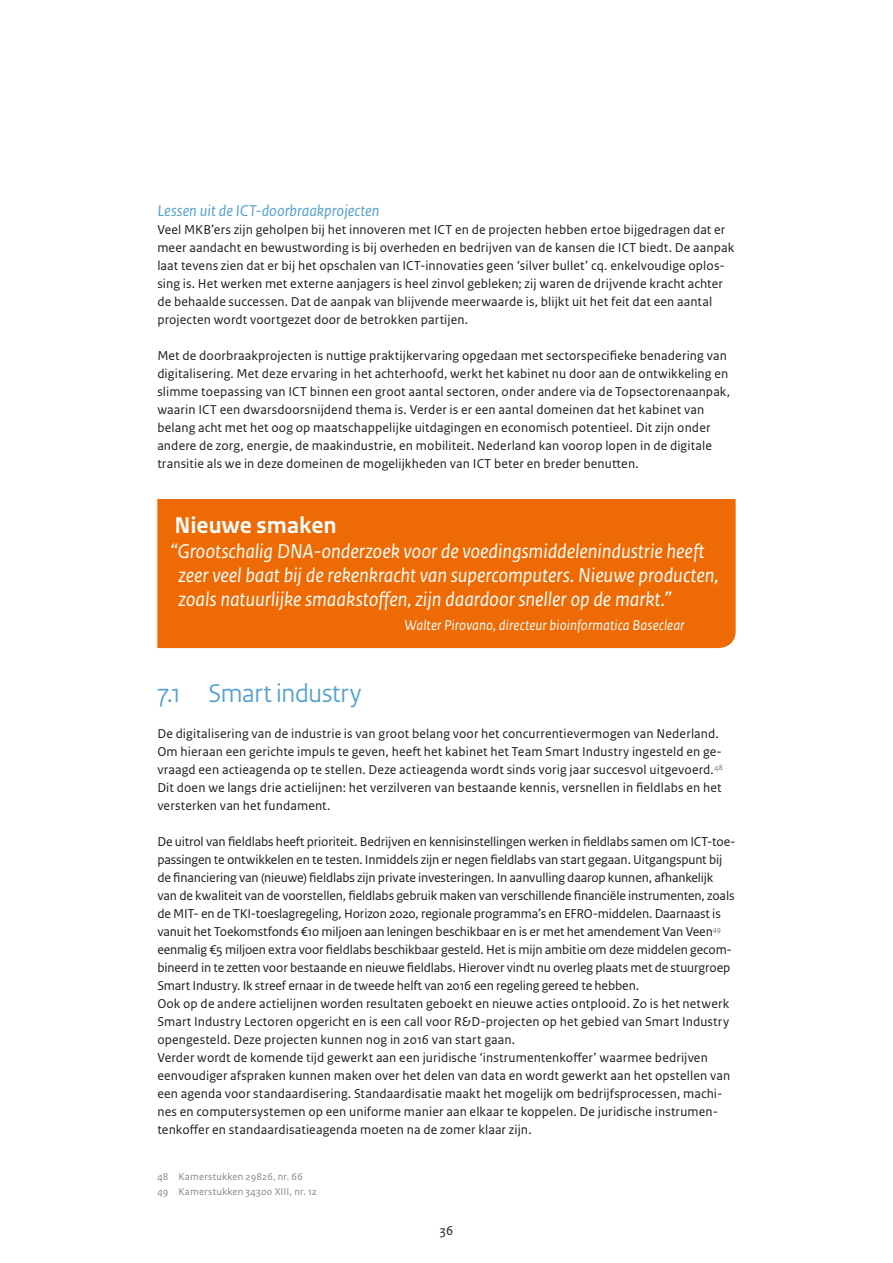
<style>
.page{position:relative;width:893px;height:1263px;background:#fff}
.page>*{position:absolute;margin:0;border:0;box-sizing:border-box;transform-origin:0 0}
._03_Paragraafkop{font:27px "Rijksoverheid Sans Heading";letter-spacing:-.005em;color:#54a0cf}
._09_Quote_kop{font:700 24px "Rijksoverheid Sans Text";color:#fff}
._09_Quote_Tekst{font:italic 21px/24px "Rijksoverheid Sans Text";letter-spacing:-.005em;color:#fff}
._03_Tussenkop{font:italic 16.5px "Rijksoverheid Sans Text";color:#54a0cf}
._09_Quote_auteur{font:italic 15px "Rijksoverheid Sans Text";letter-spacing:.005em;color:#fff}
._04_Platte_tekst{font:13.5px/18px "Rijksoverheid Sans Text";letter-spacing:.01em;color:#1c1c1a}
._04_Platte_tekst-2{font:13.5px/18px "Rijksoverheid Sans Text";letter-spacing:-.01em;color:#1c1c1a}
._08_Voetnoot{font:10.5px "Rijksoverheid Sans Text";letter-spacing:.02em;color:#878786}
</style>
<div class="page">
<div style="left:157px;top:499px;width:579px;height:149px;background:#ed6a04"></div>
<p class="_03_Tussenkop" style="left:157px;top:201px;width:224px">Lessen uit de ICT-doorbraakprojecten</p>
<p class="_04_Platte_tekst" style="left:157px;top:221px;width:578px">Veel MKB’ers zijn geholpen bij het innoveren met ICT en de projecten hebben ertoe bijgedragen dat er meer aandacht en bewustwording is bij overheden en bedrijven van de kansen die ICT biedt. De aanpak laat tevens zien dat er bij het opschalen van ICT-innovaties geen ‘silver bullet’ cq. enkelvoudige oplos&shy;sing is. Het werken met externe aanjagers is heel zinvol gebleken; zij waren de drijvende kracht achter de behaalde successen. Dat de aanpak van blijvende meerwaarde is, blijkt uit het feit dat een aantal projecten wordt voortgezet door de betrokken partijen.</p>
<p class="_04_Platte_tekst" style="left:157px;top:347px;width:574px">Met de doorbraakprojecten is nuttige praktijkervaring opgedaan met sectorspecifieke benadering van digitalisering. Met deze ervaring in het achterhoofd, werkt het kabinet nu door aan de ontwikkeling en slimme toepassing van ICT binnen een groot aantal sectoren, onder andere via de Topsectorenaanpak, waarin ICT een dwarsdoorsnijdend thema is. Verder is er een aantal domeinen dat het kabinet van belang acht met het oog op maatschappelijke uitdagingen en economisch potentieel. Dit zijn onder andere de zorg, energie, de maakindustrie, en mobiliteit. Nederland kan voorop lopen in de digitale transitie als we in deze domeinen de mogelijkheden van ICT beter en breder benutten.</p>
<p class="_09_Quote_kop" style="left:174px;top:511px;width:164px">Nieuwe smaken</p>
<p class="_09_Quote_Tekst" style="left:179px;top:540px;width:542px;text-indent:-9px">“Grootschalig DNA-onderzoek voor de voedingsmiddelenindustrie heeft zeer veel baat bij de rekenkracht van supercomputers. Nieuwe producten, zoals natuurlijke smaakstoffen, zijn daardoor sneller op de markt.”</p>
<p class="_09_Quote_auteur" style="left:404px;top:617px;width:282px">Walter Pirovano, directeur bioinformatica Baseclear</p>
<p class="_03_Paragraafkop" style="left:157px;top:678px;width:205px">7.1 Smart industry</p>
<p class="_04_Platte_tekst" style="left:157px;top:725px;width:567px">De digitalisering van de industrie is van groot belang voor het concurrentievermogen van Nederland.<br>Om hieraan een gerichte impuls te geven, heeft het kabinet het Team Smart Industry ingesteld en ge&shy;vraagd een actieagenda op te stellen. Deze actieagenda wordt sinds vorig jaar succesvol uitgevoerd.<sup>48<br></sup>Dit doen we langs drie actielijnen: het verzilveren van bestaande kennis, versnellen in fieldlabs en het versterken van het fundament.</p>
<p class="_04_Platte_tekst-2" style="left:157px;top:833px;width:580px">De uitrol van fieldlabs heeft prioriteit. Bedrijven en kennisinstellingen werken in fieldlabs samen om ICT-toe&shy;passingen te ontwikkelen en te testen. Inmiddels zijn er negen fieldlabs van start gegaan. Uitgangspunt bij de financiering van (nieuwe) fieldlabs zijn private investeringen. In aanvulling daarop kunnen, afhankelijk van de kwaliteit van de voorstellen, fieldlabs gebruik maken van verschillende financiële instrumenten, zoals de MIT- en de TKI-toeslagregeling, Horizon 2020, regionale programma’s en EFRO-middelen. Daarnaast is vanuit het Toekomstfonds €10 miljoen aan leningen beschikbaar en is er met het amendement Van Veen<sup>49 </sup>eenmalig €5 miljoen extra voor fieldlabs beschikbaar gesteld. Het is mijn ambitie om deze middelen gecom&shy;bineerd in te zetten voor bestaande en nieuwe fieldlabs. Hierover vindt nu overleg plaats met de stuurgroep Smart Industry. Ik streef ernaar in de tweede helft van 2016 een regeling gereed te hebben.</p>
<p class="_04_Platte_tekst" style="left:157px;top:995px;width:573px;text-align:justify">Ook op de andere actielijnen worden resultaten geboekt en nieuwe acties ontplooid. Zo is het netwerk Smart Industry Lectoren opgericht en is een call voor R&amp;D-projecten op het gebied van Smart Industry opengesteld. Deze projecten kunnen nog in 2016 van start gaan.</p>
<p class="_04_Platte_tekst" style="left:157px;top:1049px;width:575px">Verder wordt de komende tijd gewerkt aan een juridische ‘instrumentenkoffer’ waarmee bedrijven eenvoudiger afspraken kunnen maken over het delen van data en wordt gewerkt aan het opstellen van een agenda voor standaardisering. Standaardisatie maakt het mogelijk om bedrijfsprocessen, machi&shy;nes en computersystemen op een uniforme manier aan elkaar te koppelen. De juridische instrumen&shy;tenkoffer en standaardisatieagenda moeten na de zomer klaar zijn.</p>
<p class="_08_Voetnoot" style="left:157px;top:1170px;width:147px">48 Kamerstukken 29826, nr. 66</p>
<p class="_08_Voetnoot" style="left:157px;top:1185px;width:161px">49 Kamerstukken 34300 XIII, nr. 12</p>
<p class="_04_Platte_tekst" style="left:440px;top:1222px;width:15px">36</p>
</div>
